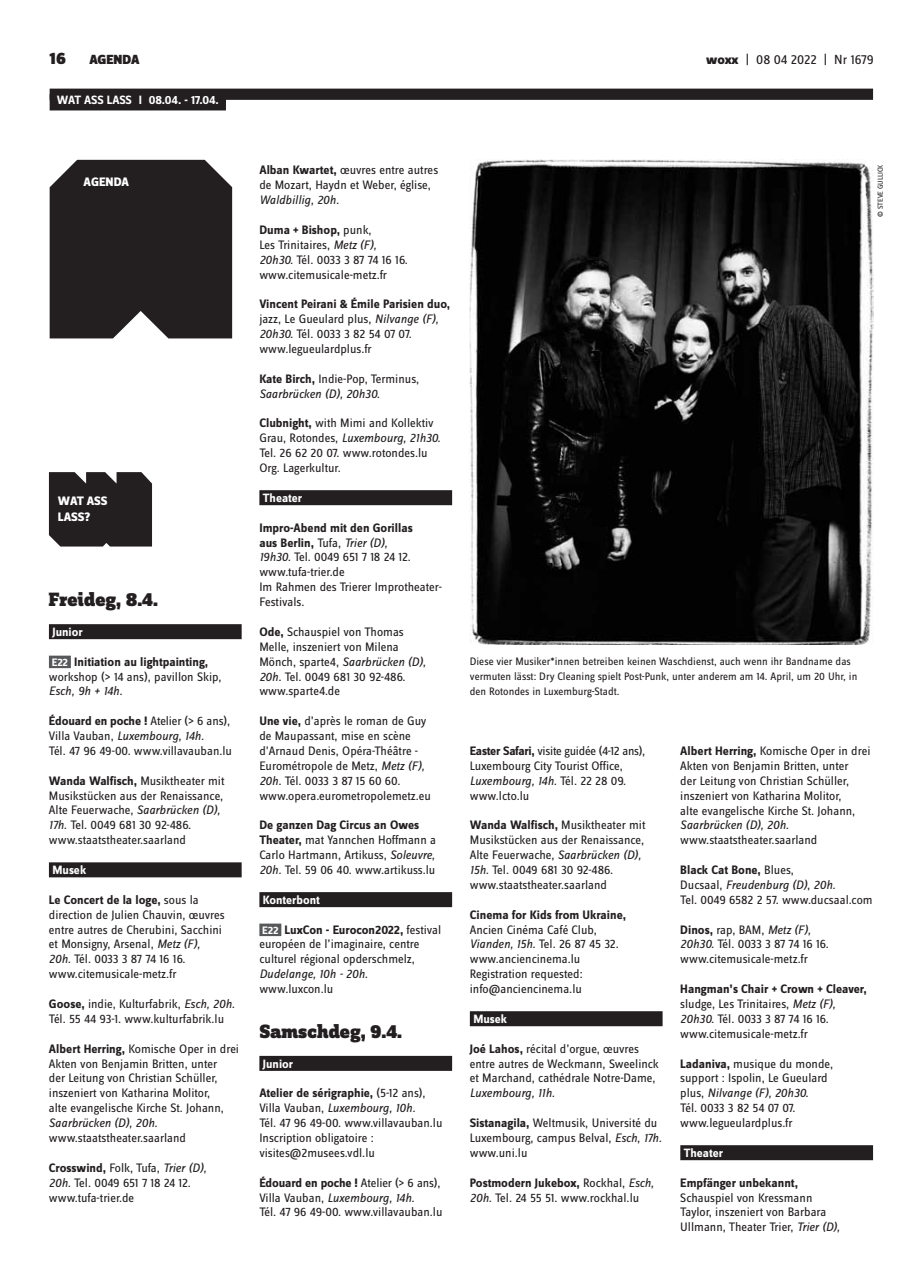
<style>
.page{position:relative;width:922px;height:1276px;background:#fff}
.page>*{position:absolute;margin:0;border:0;box-sizing:border-box;transform-origin:0 0}
.t1{font:900 20px "Zine Slab Dis";letter-spacing:-.01em;color:#231f20}
.t2{font:900 17.5px "Zine Sans Dis";color:#231f20}
.t3{font:13.75px "Zine Sans Dis";letter-spacing:-.01em;color:#231f20}
.t4{font:900 13.75px "Zine Sans Dis";color:#231f20}
.t5{font:12.75px/14.9px "Zine Sans Dis";color:#231f20}
.t6{font:italic 12.75px/14.9px "Zine Sans Dis";color:#231f20}
.t7{font:800 12.75px/15.2px "Zine Sans Dis";letter-spacing:-.01em;color:#fff}
.t8{font:700 12.5px "Zine Sans Dis";color:#fff}
.t9{font:11.25px/14.9px "Zine Sans Dis";color:#231f20}
.t10{font:7.5px "Zine Sans Dis";color:#231f20}
.s1{font-weight:800}
.s2{font-weight:700;font-size:11.25px;color:#fff}
.s3{font-weight:700}
.s4{font-style:italic}
.s5{font-weight:700;font-style:normal}
.s6{font-style:normal}
</style>
<div class="page">
<div style="left:469px;top:1011px;width:193px;height:15px;background:#231f20"></div>
<div style="left:680px;top:1145px;width:192px;height:15px;background:#231f20"></div>
<div style="left:50px;top:89px;width:822px;height:11px;background:#231f20"></div>
<div style="left:50px;top:94px;width:176px;height:16px;background:#231f20"></div>
<div style="left:50px;top:160px;width:182px;height:178px;background:#231f20"></div>
<div style="left:49px;top:624px;width:192px;height:15px;background:#231f20"></div>
<div style="left:49px;top:655px;width:22px;height:13px;background:#57585a"></div>
<div style="left:49px;top:862px;width:192px;height:15px;background:#231f20"></div>
<div style="left:259px;top:490px;width:193px;height:15px;background:#231f20"></div>
<div style="left:259px;top:892px;width:193px;height:15px;background:#231f20"></div>
<div style="left:259px;top:923px;width:22px;height:13px;background:#57585a"></div>
<div style="left:259px;top:1056px;width:193px;height:15px;background:#231f20"></div>
<div style="left:49px;top:472px;width:103px;height:74px;background:#231f20"></div>
<img style="left:469px;top:159px;width:403px;height:485px">
<p class="t2" style="left:50px;top:49px;width:18px">16</p>
<p class="t4" style="left:89px;top:52px;width:52px">AGENDA</p>
<p class="t3" style="left:706px;top:53px;width:169px"><span class="s1">woxx</span> | 08 04 2022 | Nr 1679</p>
<p class="t8" style="left:57px;top:93px;width:164px">WAT ASS LASS I 08.04. - 17.04.</p>
<p class="t7" style="left:84px;top:175px;width:47px">AGENDA</p>
<p class="t7" style="left:58px;top:494px;width:51px">WAT ASS<br>LASS?</p>
<p class="t1" style="left:49px;top:589px;width:110px">Freideg, 8.4.</p>
<p class="t8" style="left:52px;top:625px;width:32px">Junior</p>
<p class="t5" style="left:49px;top:654px;width:174px"><span class="s2">E22</span> <span class="s3">Initiation au lightpainting, </span>workshop (&gt; 14 ans), pavillon Skip,<br><span class="s4">Esch, 9h + 14h.</span></p>
<p class="t5" style="left:49px;top:714px;width:185px"><span class="s3">Édouard en poche !</span> Atelier (&gt; 6 ans),<br>Villa Vauban, <span class="s4">Luxembourg, 14h.<br></span>Tél. 47 96 49-00. www.villavauban.lu</p>
<p class="t5" style="left:49px;top:773px;width:177px"><span class="s3">Wanda Walfisch,</span> Musiktheater mit Musikstücken aus der Renaissance, Alte Feuerwache, <span class="s4">Saarbrücken (D), 17h.</span> Tel. 0049 681 30 92-486. www.staatstheater.saarland</p>
<p class="t8" style="left:52px;top:863px;width:35px">Musek</p>
<p class="t5" style="left:49px;top:892px;width:177px"><span class="s3">Le Concert de la loge,</span> sous la direction de Julien Chauvin, œuvres entre autres de Cherubini, Sacchini et Monsigny, Arsenal, <span class="s4">Metz (F),<br>20h.</span> Tél. 0033 3 87 74 16 16. www.citemusicale-metz.fr</p>
<p class="t5" style="left:49px;top:997px;width:187px"><span class="s3">Goose,</span> indie, Kulturfabrik, <span class="s4">Esch, 20h.<br></span>Tél. 55 44 93-1. www.kulturfabrik.lu</p>
<p class="t5" style="left:49px;top:1041px;width:192px"><span class="s3">Albert Herring,</span> Komische Oper in drei Akten von Benjamin Britten, unter<br>der Leitung von Christian Schü ller, inszeniert von Katharina Molitor,<br>alte evangelische Kirche St. Johann, <span class="s4">Saarbrücken (D), 20h. </span>www.staatstheater.saarland</p>
<p class="t5" style="left:49px;top:1160px;width:159px"><span class="s3">Crosswind,</span> Folk, Tufa, <span class="s4">Trier (D),<br>20h.</span> Tel. 0049 651 7 18 24 12. www.tufa-trier.de</p>
<p class="t5" style="left:259px;top:163px;width:180px"><span class="s3">Alban Kwartet,</span> œuvres entre autres de Mozart, Haydn et Weber, église,<br><span class="s4">Waldbillig, 20h.</span></p>
<p class="t5" style="left:259px;top:223px;width:150px"><span class="s3">Duma + Bishop,</span> punk,<br>Les Trinitaires, <span class="s4">Metz (F),<br>20h30.</span> Tél. 0033 3 87 74 16 16. www.citemusicale-metz.fr</p>
<p class="t5" style="left:259px;top:297px;width:192px"><span class="s3">Vincent Peirani &amp; Émile Parisien duo, </span>jazz, Le Gueulard plus, <span class="s4">Nilvange (F),<br>20h30.</span> Tél. 0033 3 82 54 07 07. www.legueulardplus.fr</p>
<p class="t6" style="left:259px;top:371px;width:161px"><span class="s5">Kate Birch,</span> <span class="s6">Indie-Pop, Terminus,<br></span>Saarbrücken (D), 20h30.</p>
<p class="t5" style="left:259px;top:416px;width:183px"><span class="s3">Clubnight,</span> with Mimi and Kollektiv<br>Grau, Rotondes, <span class="s4">Luxembourg, 21h30.<br></span>Tel. 26 62 20 07. www.rotondes.lu<br>Org. Lagerkultur.</p>
<p class="t8" style="left:263px;top:491px;width:41px">Theater</p>
<p class="t5" style="left:259px;top:520px;width:184px"><span class="s3">Impro-Abend mit den Gorillas<br>aus Berlin,</span> Tufa, <span class="s4">Trier (D),<br>19h30.</span> Tel. 0049 651 7 18 24 12. www.tufa-trier.de<br>Im Rahmen des Trierer Improtheater-<br>Festivals.</p>
<p class="t5" style="left:259px;top:625px;width:168px"><span class="s3">Ode,</span> Schauspiel von Thomas<br>Melle, inszeniert von Milena<br>Mönch, sparte4, <span class="s4">Saarbrücken (D),<br>20h.</span> Tel. 0049 681 30 92-486. www.sparte4.de</p>
<p class="t5" style="left:259px;top:714px;width:173px"><span class="s3">Une vie,</span> d’après le roman de Guy de Maupassant, mise en scène d’Arnaud Denis, Opéra-Théâtre -<br>Eurométropole de Metz, <span class="s4">Metz (F),<br>20h.</span> Tél. 0033 3 87 15 60 60. www.opera.eurometropolemetz.eu</p>
<p class="t5" style="left:259px;top:818px;width:178px"><span class="s3">De ganzen Dag Circus an Owes Theater,</span> mat Yannchen Hoffmann a Carlo Hartmann, Artikuss, <span class="s4">Soleuvre, 20h.</span> Tel. 59 06 40. www.artikuss.lu</p>
<p class="t8" style="left:263px;top:893px;width:58px">Konterbont</p>
<p class="t5" style="left:259px;top:922px;width:183px"><span class="s2">E22</span> <span class="s3">LuxCon - Eurocon2022,</span> festival européen de l’imaginaire, centre culturel régional opderschmelz,<br><span class="s4">Dudelange, 10h - 20h. </span>www.luxcon.lu</p>
<p class="t1" style="left:259px;top:1020px;width:144px">Samschdeg, 9.4.</p>
<p class="t8" style="left:263px;top:1057px;width:32px">Junior</p>
<p class="t5" style="left:259px;top:1086px;width:185px"><span class="s3">Atelier de sérigraphie,</span> (5-12 ans),<br>Villa Vauban, <span class="s4">Luxembourg, 10h.<br></span>Tél. 47 96 49-00. www.villavauban.lu<br>Inscription obligatoire : visites@2musees.vdl.lu</p>
<p class="t5" style="left:259px;top:1175px;width:185px"><span class="s3">Édouard en poche !</span> Atelier (&gt; 6 ans),<br>Villa Vauban, <span class="s4">Luxembourg, 14h.<br></span>Tél. 47 96 49-00. www.villavauban.lu</p>
<p class="t10" style="left:876px;top:217px;width:53px;rotate:-90deg">© Steve Gullick</p>
<p class="t9" style="left:469px;top:654px;width:389px">Diese vier Musiker*innen betreiben keinen Waschdienst, auch wenn ihr Bandname das vermuten lässt: Dry Cleaning spielt Post-Punk, unter anderem am 14. April, um 20 Uhr, in den Rotondes in Luxemburg-Stadt.</p>
<p class="t5" style="left:469px;top:744px;width:177px"><span class="s3">Easter Safari,</span> visite guidée (4-12 ans),<br>Luxembourg City Tourist Office,<br><span class="s4">Luxembourg, 14h.</span> Tél. 22 28 09. www.lcto.lu</p>
<p class="t5" style="left:469px;top:818px;width:177px"><span class="s3">Wanda Walfisch,</span> Musiktheater mit Musikstücken aus der Renaissance, Alte Feuerwache, <span class="s4">Saarbrücken (D), 15h.</span> Tel. 0049 681 30 92-486. www.staatstheater.saarland</p>
<p class="t5" style="left:469px;top:907px;width:158px"><span class="s3">Cinema for Kids from Ukraine,<br></span>Ancien Cinéma Café Club,<br><span class="s4">Vianden, 15h.</span> Tel. 26 87 45 32. www.anciencinema.lu<br>Registration requested: info@anciencinema.lu</p>
<p class="t8" style="left:473px;top:1012px;width:35px">Musek</p>
<p class="t5" style="left:469px;top:1041px;width:191px"><span class="s3">Joé Lahos,</span> récital d’orgue, œuvres entre autres de Weckmann, Sweelinck et Marchand, cathédrale Notre-Dame,<br><span class="s4">Luxembourg, 11h.</span></p>
<p class="t5" style="left:470px;top:1116px;width:193px"><span class="s3">Sistanagila,</span> Weltmusik, Université du<br>Luxembourg, campus Belval, <span class="s4">Esch, 17h. </span>www.uni.lu</p>
<p class="t5" style="left:470px;top:1175px;width:186px"><span class="s3">Postmodern Jukebox,</span> Rockhal, <span class="s4">Esch,<br>20h.</span> Tel. 24 55 51. www.rockhal.lu</p>
<p class="t5" style="left:680px;top:744px;width:192px"><span class="s3">Albert Herring,</span> Komische Oper in drei Akten von Benjamin Britten, unter<br>der Leitung von Christian Schü ller, inszeniert von Katharina Molitor,<br>alte evangelische Kirche St. Johann, <span class="s4">Saarbrücken (D), 20h. </span>www.staatstheater.saarland</p>
<p class="t5" style="left:680px;top:863px;width:194px"><span class="s3">Black Cat Bone,</span> Blues,<br>Ducsaal, <span class="s4">Freudenburg (D), 20h.<br></span>Tel. 0049 6582 2 57. www.ducsaal.com</p>
<p class="t5" style="left:680px;top:922px;width:150px"><span class="s3">Dinos,</span> rap, BAM, <span class="s4">Metz (F),<br>20h30.</span> Tél. 0033 3 87 74 16 16. www.citemusicale-metz.fr</p>
<p class="t5" style="left:680px;top:982px;width:188px"><span class="s3">Hangman’s Chair + Crown + Cleaver, </span>sludge, Les Trinitaires, <span class="s4">Metz (F),<br>20h30.</span> Tél. 0033 3 87 74 16 16. www.citemusicale-metz.fr</p>
<p class="t5" style="left:680px;top:1056px;width:154px"><span class="s3">Ladaniva,</span> musique du monde, support : Ispolin, Le Gueulard plus, <span class="s4">Nilvange (F), 20h30.<br></span>Tél. 0033 3 82 54 07 07. www.legueulardplus.fr</p>
<p class="t8" style="left:683px;top:1146px;width:41px">Theater</p>
<p class="t5" style="left:680px;top:1175px;width:161px"><span class="s3">Empfänger unbekannt,<br></span>Schauspiel von Kressmann<br>Taylor, inszeniert von Barbara<br>Ullmann, Theater Trier, <span class="s4">Trier (D),</span></p>
</div>
